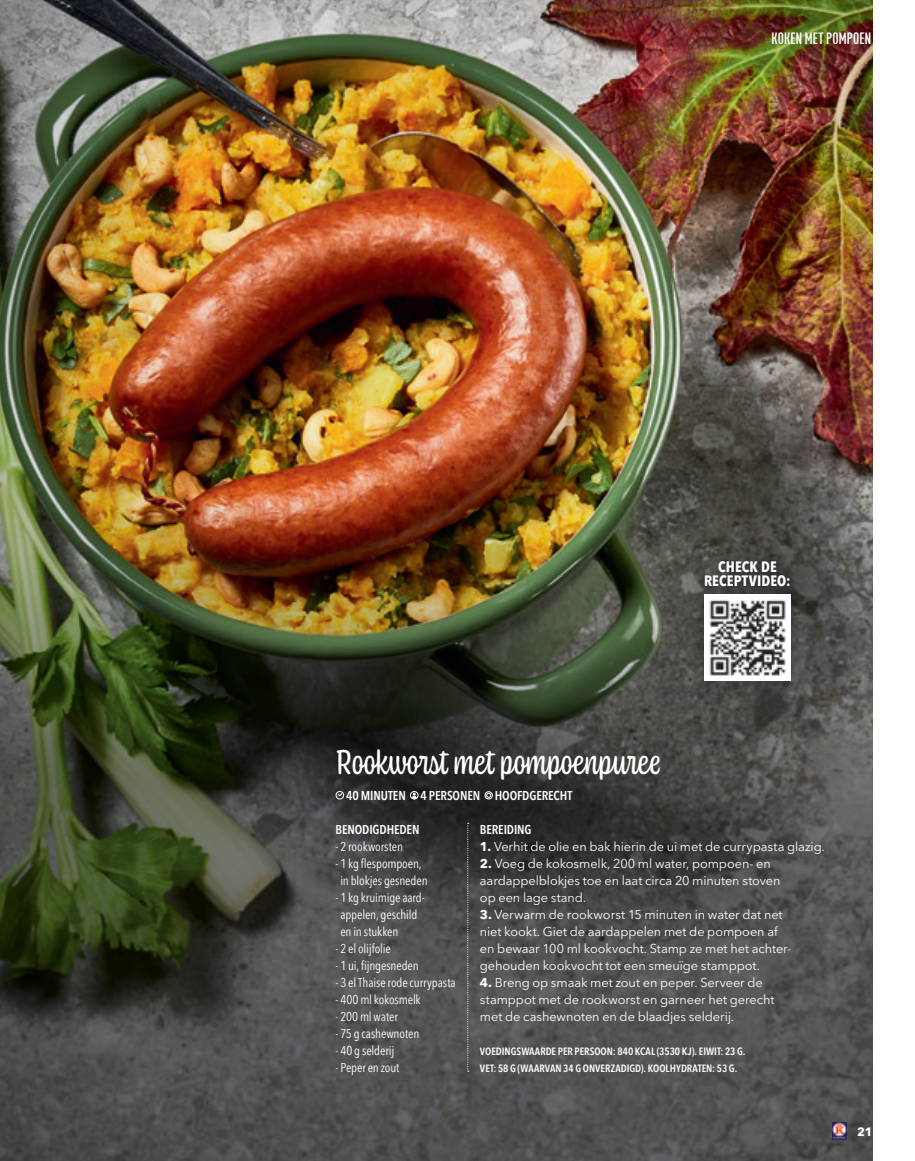
<style>
.page{position:relative;width:915px;height:1161px;background:#fff}
.page>*{position:absolute;margin:0;border:0;box-sizing:border-box;transform-origin:0 0}
.t1{font:36px "Coniferous";letter-spacing:.06em;color:#fff}
.t2{font:700 18px "Titular";letter-spacing:.01em;color:#fff}
.t3{font:700 condensed 15px/14.5px "Avenir Next LT Pro";letter-spacing:.005em;color:#fff;text-align:center}
.t4{font:12.75px/17px "Avenir Next LT Pro";letter-spacing:-.005em;color:#fff}
.t5{font:condensed 12.75px/17px "Avenir Next LT Pro";letter-spacing:-.01em;color:#fff;text-align:center}
.t6{font:600 condensed 12.75px "Avenir Next LT Pro";letter-spacing:-.01em;color:#fff}
.t7{font:700 12px "Avenir Next LT Pro";color:#fff}
.t8{font:600 condensed 10.5px/17px "Avenir Next LT Pro";color:#fff}
.s1{font-weight:700}
</style>
<div class="page">
<img style="left:0;top:0;width:872px;height:457px">
<img style="left:0;top:457px;width:872px;height:704px">
<img style="left:832px;top:1123px;width:14px;height:17px">
<div style="left:335px;top:791px;width:9px;height:8px;border:1px solid #fff;border-radius:50%"></div>
<svg style="left:337px;top:792px;width:6px;height:5px"></svg>
<div style="left:410px;top:791px;width:8px;height:8px;border:1px solid #fff;border-radius:50%"></div>
<svg style="left:411px;top:792px;width:5px;height:7px"></svg>
<div style="left:484px;top:791px;width:8px;height:8px;border:1px solid #fff;border-radius:50%"></div>
<svg style="left:486px;top:793px;width:5px;height:5px"></svg>
<svg style="left:467px;top:823px;width:1px;height:248px"></svg>
<div style="left:690px;top:547px;width:114px;height:148px;background:#231f20;opacity:.6"></div>
<img style="left:704px;top:595px;width:86px;height:85px">
<div style="left:700px;top:557px;width:93px;height:34px;background:#231f20;opacity:.75"></div>
<h2 class="t2" style="left:771px;top:29px;width:101px">KOKEN MET POMPOEN</h2>
<p class="t3" style="left:703px;top:559px;width:88px">CHECK DE<br>RECEPTVIDEO:</p>
<h1 class="t1" style="left:335px;top:737px;width:326px">Rookworst met pompoenpuree</h1>
<p class="t6" style="left:346px;top:787px;width:227px">40 MINUTEN 4 PERSONEN HOOFDGERECHT</p>
<p class="t6" style="left:480px;top:821px;width:53px">BEREIDING</p>
<p class="t4" style="left:480px;top:837px;width:346px"><span class="s1">1.</span> Verhit de olie en bak hierin de ui met de currypasta glazig.</p>
<p class="t4" style="left:480px;top:854px;width:302px"><span class="s1">2.</span> Voeg de kokosmelk, 200 ml water, pompoen- en aardappelblokjes toe en laat circa 20 minuten stoven op een lage stand.</p>
<p class="t4" style="left:480px;top:905px;width:311px"><span class="s1">3.</span> Verwarm de rookworst 15 minuten in water dat net niet kookt. Giet de aardappelen met de pompoen af en bewaar 100 ml kookvocht. Stamp ze met het achter&shy;gehouden kookvocht tot een smeuïge stamppot.</p>
<p class="t4" style="left:480px;top:973px;width:296px"><span class="s1">4.</span> Breng op smaak met zout en peper. Serveer de stamppot met de rookworst en garneer het gerecht met de cashewnoten en de blaadjes selderij.</p>
<p class="t8" style="left:480px;top:1042px;width:267px">VOEDINGSWAARDE PER PERSOON: 840 KCAL (3530 KJ). EIWIT: 23 G.<br>VET: 58 G (WAARVAN 34 G ONVERZADIGD). KOOLHYDRATEN: 53 G.</p>
<p class="t6" style="left:335px;top:821px;width:85px">BENODIGDHEDEN</p>
<p class="t5" style="left:335px;top:837px;width:69px">- 2 rookworsten</p>
<p class="t5" style="left:335px;top:854px;width:93px">- 1 kg flespompoen, in blokjes gesneden</p>
<p class="t5" style="left:340px;top:888px;width:86px;text-align:left;text-indent:-5px">- 1 kg kruimige aard&shy;appelen, geschild en in stukken</p>
<p class="t5" style="left:335px;top:939px;width:57px">- 2 el olijfolie</p>
<p class="t5" style="left:335px;top:956px;width:85px">- 1 ui, fijngesneden</p>
<p class="t5" style="left:335px;top:973px;width:122px">- 3 el Thaise rode currypasta</p>
<p class="t5" style="left:335px;top:990px;width:87px">- 400 ml kokosmelk</p>
<p class="t5" style="left:335px;top:1007px;width:64px">- 200 ml water</p>
<p class="t5" style="left:335px;top:1024px;width:85px">- 75 g cashewnoten</p>
<p class="t5" style="left:335px;top:1042px;width:60px">- 40 g selderij</p>
<p class="t5" style="left:335px;top:1059px;width:65px">- Peper en zout</p>
<p class="t7" style="left:856px;top:1124px;width:17px">21</p>
</div>
